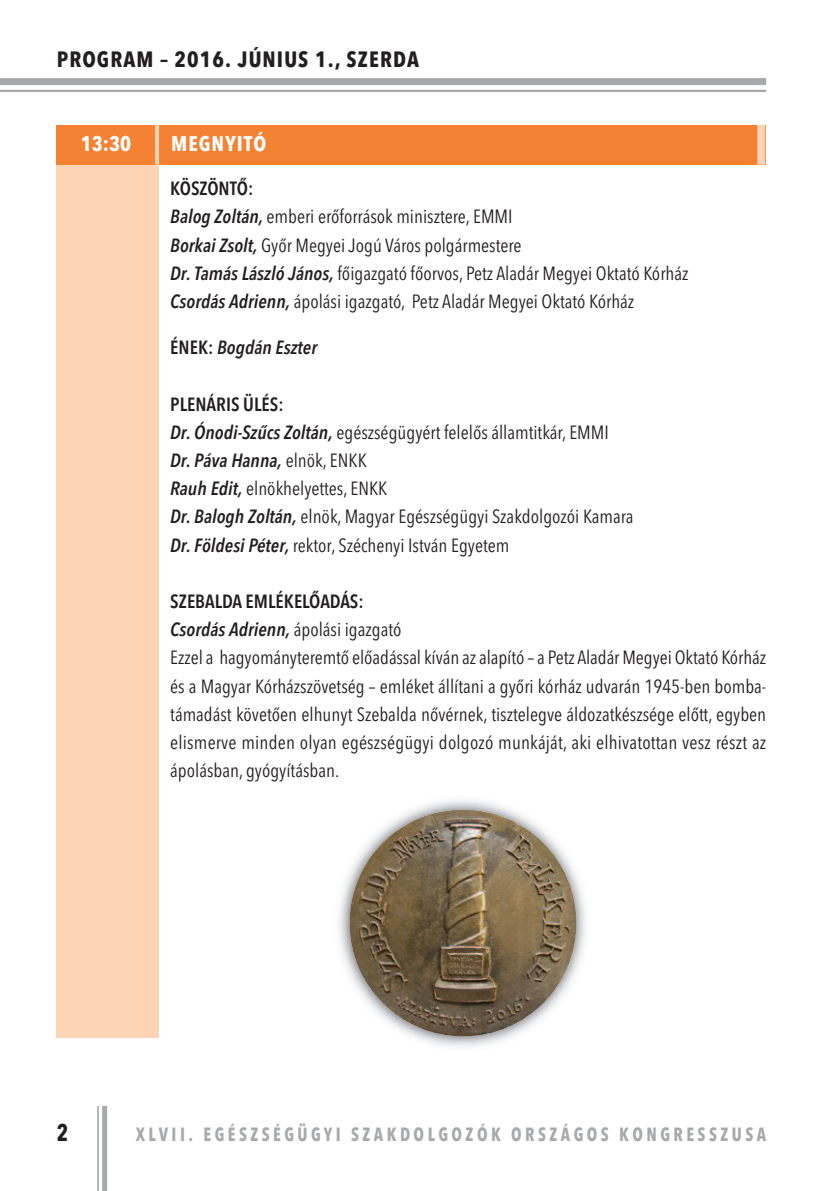
<style>
.page{position:relative;width:840px;height:1191px;background:#fff}
.page>*{position:absolute;margin:0;border:0;box-sizing:border-box;transform-origin:0 0}
.t1{font:700 24px "Avenir Next Condensed";color:#231f20;scale:.91 1}
.t2{font:700 22px "Avenir Next Condensed";letter-spacing:.05em;color:#231f20}
.t3{font:700 21px "Avenir Next Condensed";letter-spacing:.05em;color:#fff}
.t4{font:19px/28.2px "Avenir Next Condensed";color:#231f20}
.t5{font:700 19px "Avenir Next Condensed";letter-spacing:.2em;color:#a8a9ad;scale:.91 1}
.t6{font:italic 600 19px "Avenir Next Condensed";color:#231f20}
.s1{font-weight:600}
.s2{font-weight:600;font-style:italic}
.s3{font-style:normal}
</style>
<div class="page">
<div style="left:102px;top:1106px;width:5px;height:85px;background:#a8a9ad"></div>
<hr style="left:97px;top:1106px;width:2px;height:85px;background:#a8a9ad">
<div style="left:0;top:78px;width:765px;height:7px;background:#a8a9ad"></div>
<hr style="left:0;top:90px;width:765px;height:2px;background:#a8a9ad">
<div style="left:57px;top:147px;width:102px;height:890px;background:#fdd5b6"></div>
<div style="left:57px;top:125px;width:100px;height:39px;background:#f48232"></div>
<div style="left:157px;top:125px;width:607px;height:39px;background:#f48232"></div>
<hr style="left:155px;top:125px;width:4px;height:39px;background:#fdd5b6">
<svg style="left:757px;top:125px;width:7px;height:39px"></svg>
<img style="left:339px;top:800px;width:247px;height:247px">
<img style="left:349px;top:809px;width:227px;height:227px;border-radius:50%">
<p class="t2" style="left:57px;top:46px;width:363px">PROGRAM – 2016. JÚNIUS 1., SZERDA</p>
<p class="t3" style="left:81px;top:131px;width:52px">13:30</p>
<p class="t3" style="left:171px;top:131px;width:97px">MEGNYITÓ</p>
<p class="t4" style="left:170px;top:173px;width:519px"><span class="s1">KÖSZÖNTŐ:<br></span><span class="s2">Balog Zoltán,</span> emberi erőforrások minisztere, EMMI<br><span class="s2">Borkai Zsolt,</span> Győr Megyei Jogú Város polgármestere<br><span class="s2">Dr. Tamás László János,</span> főigazgató főorvos, Petz Aladár Megyei Oktató Kórház <span class="s2">Csordás Adrienn,</span> ápolási igazgató, Petz Aladár Megyei Oktató Kórház</p>
<p class="t6" style="left:170px;top:336px;width:148px"><span class="s3">ÉNEK:</span> Bogdán Eszter</p>
<p class="t4" style="left:170px;top:389px;width:464px"><span class="s1">PLENÁRIS ÜLÉS:<br></span><span class="s2">Dr. Ónodi-Szűcs Zoltán,</span> egészségügyért felelős államtitkár, EMMI <span class="s2">Dr. Páva Hanna,</span> elnök, ENKK<br><span class="s2">Rauh Edit,</span> elnökhelyettes, ENKK<br><span class="s2">Dr. Balogh Zoltán,</span> elnök, Magyar Egészségügyi Szakdolgozói Kamara <span class="s2">Dr. Földesi Péter,</span> rektor, Széchenyi István Egyetem</p>
<p class="t4" style="left:170px;top:586px;width:597px"><span class="s1">SZEBALDA EMLÉKELŐADÁS:<br></span><span class="s2">Csordás Adrienn,</span> ápolási igazgató<br>Ezzel a hagyományteremtő előadással kíván az alapító – a Petz Aladár Megyei Oktató Kórház és a Magyar Kórházszövetség – emléket állítani a győri kórház udvarán 1945-ben bomba&shy;támadást követően elhunyt Szebalda nővérnek, tisztelegve áldozatkészsége előtt, egyben elismerve minden olyan egészségügyi dolgozó munkáját, aki elhivatottan vesz részt az ápolásban, gyógyításban.</p>
<p class="t1" style="left:57px;top:1118px;width:14px">2</p>
<p class="t5" style="left:136px;top:1122px;width:693px">XLVII. EGÉSZSÉGÜGYI SZAKDOLGOZÓK ORSZÁGOS KONGRESSZUSA</p>
</div>
